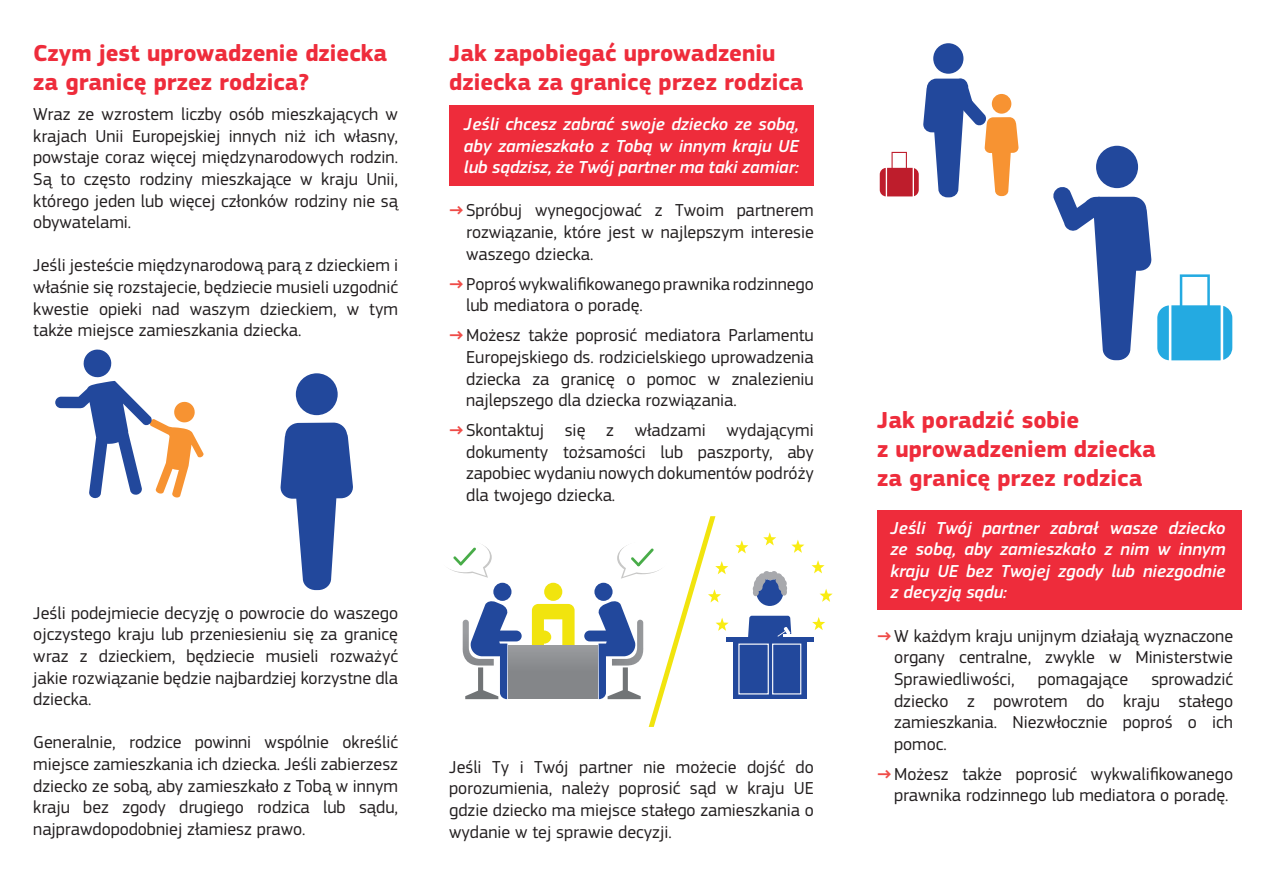
<style>
.page{position:relative;width:1263px;height:893px;background:#fff}
.page>*{position:absolute;margin:0;border:0;box-sizing:border-box;transform-origin:0 0}
.t1{font:700 24px/28.8px "EC Square Sans Pro";color:#ee2c3b}
.t2{font:18px/21.6px "EC Square Sans Pro";color:#231f20;text-align:justify}
.t3{font:italic 500 18px/21.6px "EC Square Sans Pro";color:#fff;text-align:justify}
.s1{font-weight:700;color:#ef4c48}
</style>
<div class="page">
<div style="left:449px;top:106px;width:365px;height:80px;background:#ee2c3b"></div>
<div style="left:493px;top:583px;width:18px;height:18px;background:#22489c;border-radius:50%"></div>
<div style="left:544px;top:583px;width:18px;height:18px;background:#f1e40e;border-radius:50%"></div>
<svg style="left:462px;top:600px;width:60px;height:99px"></svg>
<svg style="left:532px;top:604px;width:43px;height:41px"></svg>
<div style="left:509px;top:645px;width:89px;height:53px;background:linear-gradient(to bottom,#95979a,#7e8083)"></div>
<svg style="left:448px;top:544px;width:44px;height:34px"></svg>
<svg style="left:735px;top:540px;width:13px;height:13px"></svg>
<svg style="left:812px;top:617px;width:13px;height:13px"></svg>
<svg style="left:820px;top:589px;width:13px;height:13px"></svg>
<svg style="left:811px;top:560px;width:13px;height:13px"></svg>
<svg style="left:791px;top:540px;width:13px;height:13px"></svg>
<svg style="left:763px;top:532px;width:13px;height:13px"></svg>
<div style="left:733px;top:640px;width:74px;height:59px;background:#22489c"></div>
<hr style="left:726px;top:637px;width:87px;height:4px;background:#22489c">
<div style="left:738px;top:643px;width:31px;height:51px;border:1px solid #fff"></div>
<div style="left:772px;top:643px;width:29px;height:51px;border:1px solid #fff"></div>
<div style="left:756px;top:578px;width:27px;height:28px;background:#22489c;border-radius:50%"></div>
<div style="left:770px;top:571px;width:8px;height:8px;background:#a8a9ad;border-radius:50%"></div>
<div style="left:763px;top:571px;width:7px;height:8px;background:#a8a9ad;border-radius:50%"></div>
<div style="left:767px;top:572px;width:7px;height:8px;background:#a8a9ad;border-radius:50%"></div>
<div style="left:781px;top:588px;width:6px;height:8px;background:#a8a9ad;border-radius:50%"></div>
<svg style="left:775px;top:573px;width:12px;height:18px"></svg>
<svg style="left:754px;top:573px;width:12px;height:18px"></svg>
<div style="left:753px;top:589px;width:6px;height:7px;background:#a8a9ad;border-radius:50%"></div>
<div style="left:754px;top:581px;width:6px;height:8px;background:#a8a9ad;border-radius:50%"></div>
<div style="left:752px;top:585px;width:7px;height:8px;background:#a8a9ad;border-radius:50%"></div>
<svg style="left:738px;top:616px;width:64px;height:44px"></svg>
<svg style="left:584px;top:516px;width:145px;height:211px"></svg>
<div style="left:933px;top:43px;width:30px;height:31px;background:#22489c;border-radius:50%"></div>
<svg style="left:880px;top:78px;width:139px;height:119px"></svg>
<div style="left:1096px;top:146px;width:42px;height:42px;background:#22489c;border-radius:50%"></div>
<svg style="left:1053px;top:186px;width:179px;height:174px"></svg>
<svg style="left:55px;top:349px;width:149px;height:149px"></svg>
<div style="left:296px;top:373px;width:42px;height:42px;background:#22489c;border-radius:50%"></div>
<svg style="left:280px;top:423px;width:73px;height:167px"></svg>
<div style="left:877px;top:510px;width:365px;height:100px;background:#ee2c3b"></div>
<p class="t1" style="left:33px;top:40px;width:355px">Czym jest uprowadzenie dziecka za granicę przez rodzica?</p>
<p class="t2" style="left:33px;top:104px;width:366px">Wraz ze wzrostem liczby osób mieszkających w krajach Unii Europejskiej innych niż ich własny, powstaje coraz więcej międzynarodowych rodzin.<br>Są to często rodziny mieszkające w kraju Unii, którego jeden lub więcej członków rodziny nie są obywatelami.</p>
<p class="t2" style="left:33px;top:255px;width:366px">Jeśli jesteście międzynarodową parą z dzieckiem i właśnie się rozstajecie, będziecie musieli uzgodnić kwestie opieki nad waszym dzieckiem, w tym także miejsce zamieszkania dziecka.</p>
<p class="t2" style="left:33px;top:602px;width:366px">Jeśli podejmiecie decyzję o powrocie do waszego ojczystego kraju lub przeniesieniu się za granicę wraz z dzieckiem, będziecie musieli rozważyć jakie rozwiązanie będzie najbardziej korzystne dla dziecka.</p>
<p class="t2" style="left:33px;top:732px;width:366px">Generalnie, rodzice powinni wspólnie określić miejsce zamieszkania ich dziecka. Jeśli zabierzesz dziecko ze sobą, aby zamieszkało z Tobą w innym kraju bez zgody drugiego rodzica lub sądu, najprawdopodobniej złamiesz prawo.</p>
<p class="t1" style="left:449px;top:40px;width:356px">Jak zapobiegać uprowadzeniu dziecka za granicę przez rodzica</p>
<p class="t3" style="left:464px;top:114px;width:337px">Jeśli chcesz zabrać swoje dziecko ze sobą, aby zamieszkało z Tobą w innym kraju UE lub sądzisz, że Twój partner ma taki zamiar:</p>
<p class="t2" style="left:466px;top:200px;width:349px;text-indent:-17px"><span class="s1">→</span>Spróbuj wynegocjować z Twoim partnerem rozwiązanie, które jest w najlepszym interesie waszego dziecka.</p>
<p class="t2" style="left:466px;top:273px;width:349px;text-indent:-17px"><span class="s1">→</span>Poproś wykwalifikowanego prawnika rodzinnego lub mediatora o poradę.</p>
<p class="t2" style="left:466px;top:325px;width:349px;text-indent:-17px"><span class="s1">→</span>Możesz także poprosić mediatora Parlamentu Europejskiego ds. rodzicielskiego uprowadzenia dziecka za granicę o pomoc w znalezieniu najlepszego dla dziecka rozwiązania.</p>
<p class="t2" style="left:466px;top:420px;width:349px;text-indent:-17px"><span class="s1">→</span>Skontaktuj się z władzami wydającymi dokumenty tożsamości lub paszporty, aby zapobiec wydaniu nowych dokumentów podróży dla twojego dziecka.</p>
<p class="t2" style="left:449px;top:756px;width:366px">Jeśli Ty i Twój partner nie możecie dojść do porozumienia, należy poprosić sąd w kraju UE gdzie dziecko ma miejsce stałego zamieszkania o wydanie w tej sprawie decyzji.</p>
<p class="t1" style="left:877px;top:406px;width:280px">Jak poradzić sobie<br>z uprowadzeniem dziecka za granicę przez rodzica</p>
<p class="t3" style="left:890px;top:517px;width:337px">Jeśli Twój partner zabrał wasze dziecko ze sobą, aby zamieszkało z nim w innym kraju UE bez Twojej zgody lub niezgodnie z decyzją sądu:</p>
<p class="t2" style="left:894px;top:625px;width:341px;text-indent:-17px"><span class="s1">→</span>W każdym kraju unijnym działają wyznaczone organy centralne, zwykle w Ministerstwie Sprawiedliwości,</p>
<p class="t2" style="left:894px;top:668px;width:341px;text-indent:257px">sprowadzić dziecko z powrotem do kraju stałego zamieszkania. Niezwłocznie poproś o ich pomoc.</p>
<p class="t2" style="left:877px;top:763px;width:357px;text-align:right"><span class="s1">→</span>Możesz także poprosić wykwalifikowanego prawnika rodzinnego lub mediatora o poradę.</p>
<p class="t2" style="left:1038px;top:668px;width:92px">pomagające</p>
</div>
